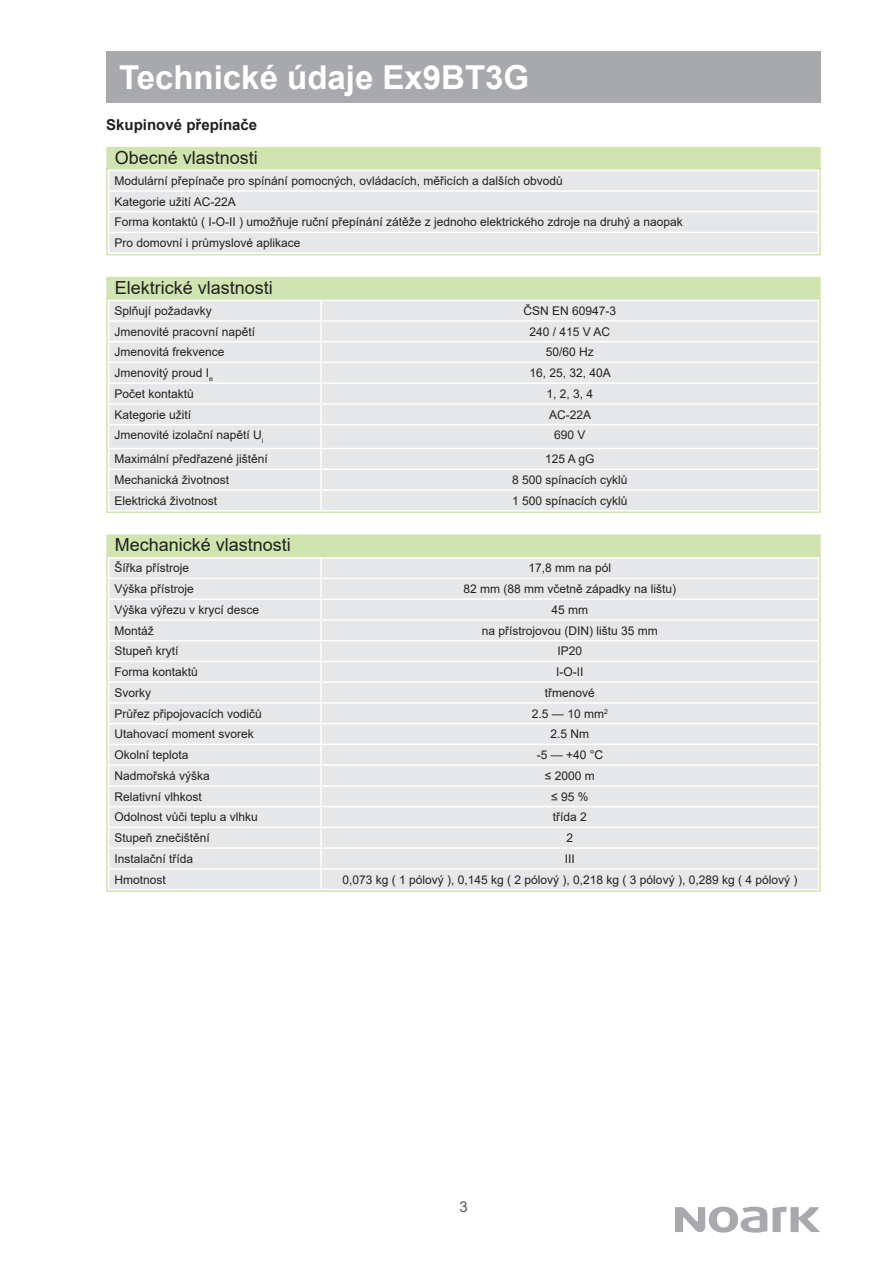
<style>
.page{position:relative;width:893px;height:1263px;background:#fff}
.page>*{position:absolute;margin:0;border:0;box-sizing:border-box;transform-origin:0 0}
.t1{font:700 33px "Arial";color:#fff}
.t2{font:18px "Arial";color:#231f20}
.t3{font:700 15px "Arial";color:#231f20}
.t4{font:15px "Arial";color:#57585a}
.t5{font:12px/20.7px "Arial";color:#231f20}
</style>
<div class="page">
<svg style="left:675px;top:1206px;width:145px;height:26px"></svg>
<div style="left:106px;top:51px;width:715px;height:51px;background:#a8a9ad"></div>
<div style="left:106px;top:147px;width:715px;height:22px;background:#cfe4ae"></div>
<div style="left:109px;top:301px;width:709px;height:209px;background:#e6e7e9"></div>
<div style="left:322px;top:342px;width:496px;height:168px;background:#e6e7e9"></div>
<hr style="left:108px;top:320px;width:213px;height:2px;background:#fff">
<hr style="left:321px;top:320px;width:498px;height:2px;background:#fff">
<svg style="left:320px;top:301px;width:2px;height:40px"></svg>
<hr style="left:108px;top:341px;width:213px;height:1px;background:#fff">
<hr style="left:321px;top:341px;width:498px;height:1px;background:#fff">
<hr style="left:320px;top:342px;width:2px;height:20px;background:#fff">
<svg style="left:320px;top:363px;width:2px;height:61px"></svg>
<hr style="left:320px;top:425px;width:2px;height:23px;background:#fff">
<svg style="left:320px;top:449px;width:2px;height:61px"></svg>
<hr style="left:108px;top:362px;width:213px;height:1px;background:#fff">
<hr style="left:321px;top:362px;width:498px;height:1px;background:#fff">
<hr style="left:108px;top:382px;width:213px;height:2px;background:#fff">
<hr style="left:321px;top:382px;width:498px;height:2px;background:#fff">
<hr style="left:108px;top:403px;width:213px;height:2px;background:#fff">
<hr style="left:321px;top:403px;width:498px;height:2px;background:#fff">
<hr style="left:108px;top:424px;width:213px;height:1px;background:#fff">
<hr style="left:321px;top:424px;width:498px;height:1px;background:#fff">
<hr style="left:108px;top:448px;width:213px;height:1px;background:#fff">
<hr style="left:321px;top:448px;width:498px;height:1px;background:#fff">
<hr style="left:108px;top:468px;width:213px;height:2px;background:#fff">
<hr style="left:321px;top:468px;width:498px;height:2px;background:#fff">
<hr style="left:108px;top:489px;width:213px;height:2px;background:#fff">
<hr style="left:321px;top:489px;width:498px;height:2px;background:#fff">
<div style="left:106px;top:277px;width:715px;height:22px;background:#cfe4ae"></div>
<div style="left:109px;top:558px;width:709px;height:331px;background:#e6e7e9"></div>
<div style="left:322px;top:621px;width:496px;height:268px;background:#e6e7e9"></div>
<hr style="left:320px;top:558px;width:2px;height:20px;background:#fff">
<hr style="left:108px;top:578px;width:213px;height:1px;background:#fff">
<hr style="left:321px;top:578px;width:498px;height:1px;background:#fff">
<hr style="left:108px;top:598px;width:213px;height:2px;background:#fff">
<hr style="left:321px;top:598px;width:498px;height:2px;background:#fff">
<hr style="left:108px;top:619px;width:213px;height:2px;background:#fff">
<hr style="left:321px;top:619px;width:498px;height:2px;background:#fff">
<svg style="left:320px;top:579px;width:2px;height:61px"></svg>
<hr style="left:108px;top:640px;width:213px;height:1px;background:#fff">
<hr style="left:321px;top:640px;width:498px;height:1px;background:#fff">
<hr style="left:320px;top:641px;width:2px;height:20px;background:#fff">
<svg style="left:320px;top:662px;width:2px;height:61px"></svg>
<hr style="left:320px;top:724px;width:2px;height:20px;background:#fff">
<svg style="left:320px;top:745px;width:2px;height:61px"></svg>
<hr style="left:320px;top:807px;width:2px;height:20px;background:#fff">
<svg style="left:320px;top:828px;width:2px;height:40px"></svg>
<hr style="left:320px;top:869px;width:2px;height:20px;background:#fff">
<hr style="left:108px;top:661px;width:213px;height:1px;background:#fff">
<hr style="left:321px;top:661px;width:498px;height:1px;background:#fff">
<hr style="left:108px;top:681px;width:213px;height:2px;background:#fff">
<hr style="left:321px;top:681px;width:498px;height:2px;background:#fff">
<hr style="left:108px;top:702px;width:213px;height:2px;background:#fff">
<hr style="left:321px;top:702px;width:498px;height:2px;background:#fff">
<hr style="left:108px;top:723px;width:213px;height:1px;background:#fff">
<hr style="left:321px;top:723px;width:498px;height:1px;background:#fff">
<hr style="left:108px;top:744px;width:213px;height:1px;background:#fff">
<hr style="left:321px;top:744px;width:498px;height:1px;background:#fff">
<hr style="left:108px;top:764px;width:213px;height:2px;background:#fff">
<hr style="left:321px;top:764px;width:498px;height:2px;background:#fff">
<hr style="left:108px;top:785px;width:213px;height:2px;background:#fff">
<hr style="left:321px;top:785px;width:498px;height:2px;background:#fff">
<hr style="left:108px;top:806px;width:213px;height:1px;background:#fff">
<hr style="left:321px;top:806px;width:498px;height:1px;background:#fff">
<hr style="left:108px;top:827px;width:213px;height:1px;background:#fff">
<hr style="left:321px;top:827px;width:498px;height:1px;background:#fff">
<hr style="left:108px;top:847px;width:213px;height:2px;background:#fff">
<hr style="left:321px;top:847px;width:498px;height:2px;background:#fff">
<hr style="left:108px;top:868px;width:213px;height:1px;background:#fff">
<hr style="left:321px;top:868px;width:498px;height:1px;background:#fff">
<div style="left:106px;top:534px;width:715px;height:23px;background:#cfe4ae"></div>
<div style="left:109px;top:171px;width:709px;height:81px;background:#e6e7e9"></div>
<hr style="left:108px;top:190px;width:711px;height:2px;background:#fff">
<hr style="left:108px;top:211px;width:711px;height:1px;background:#fff">
<hr style="left:108px;top:232px;width:711px;height:1px;background:#fff">
<div style="left:106px;top:168px;width:715px;height:87px;border:1px solid #cfe4ae"></div>
<h1 class="t1" style="left:119px;top:54px;width:412px">Technické údaje Ex9BT3G</h1>
<p class="t3" style="left:106px;top:114px;width:152px">Skupinové přepínače</p>
<h2 class="t2" style="left:115px;top:145px;width:145px">Obecné vlastnosti</h2>
<p class="t5" style="left:115px;top:170px;width:570px">Modulární přepínače pro spínání pomocných, ovládacích, měřicích a dalších obvodů<br>Kategorie užití AC-22A<br>Forma kontaktů ( I-O-II ) umožňuje ruční přepínání zátěže z jednoho elektrického zdroje na druhý a naopak Pro domovní i průmyslové aplikace</p>
<h2 class="t2" style="left:115px;top:275px;width:160px">Elektrické vlastnosti</h2>
<p class="t5" style="left:115px;top:300px;width:99px">Splňují požadavky</p>
<p class="t5" style="left:524px;top:300px;width:94px">ČSN EN 60947-3</p>
<p class="t5" style="left:115px;top:321px;width:142px">Jmenovité pracovní napětí</p>
<p class="t5" style="left:530px;top:321px;width:82px">240 / 415 V AC</p>
<p class="t5" style="left:115px;top:342px;width:112px">Jmenovitá frekvence</p>
<p class="t5" style="left:546px;top:342px;width:50px">50/60 Hz</p>
<p class="t5" style="left:115px;top:362px;width:100px">Jmenovitý proud I<sub>e</sub></p>
<p class="t5" style="left:530px;top:362px;width:83px">16, 25, 32, 40A</p>
<p class="t5" style="left:115px;top:383px;width:81px">Počet kontaktů</p>
<p class="t5" style="left:547px;top:383px;width:48px">1, 2, 3, 4</p>
<p class="t5" style="left:115px;top:404px;width:78px">Kategorie užití</p>
<p class="t5" style="left:549px;top:404px;width:44px">AC-22A</p>
<p class="t5" style="left:115px;top:425px;width:150px">Jmenovité izolační napětí U<sub>i</sub></p>
<p class="t5" style="left:554px;top:425px;width:33px">690 V</p>
<p class="t5" style="left:115px;top:449px;width:155px">Maximální předřazené jištění</p>
<p class="t5" style="left:545px;top:449px;width:51px">125 A gG</p>
<p class="t5" style="left:115px;top:469px;width:116px">Mechanická životnost</p>
<p class="t5" style="left:512px;top:469px;width:117px">8 500 spínacích cyklů</p>
<p class="t5" style="left:115px;top:490px;width:104px">Elektrická životnost</p>
<p class="t5" style="left:512px;top:490px;width:117px">1 500 spínacích cyklů</p>
<h2 class="t2" style="left:115px;top:533px;width:178px">Mechanické vlastnosti</h2>
<p class="t5" style="left:115px;top:558px;width:76px">Šířka přístroje</p>
<p class="t5" style="left:529px;top:558px;width:84px">17,8 mm na pól</p>
<p class="t5" style="left:115px;top:579px;width:81px">Výška přístroje</p>
<p class="t5" style="left:464px;top:579px;width:214px">82 mm (88 mm včetně západky na lištu)</p>
<p class="t5" style="left:115px;top:599px;width:146px">Výška výřezu v krycí desce</p>
<p class="t5" style="left:552px;top:599px;width:38px">45 mm</p>
<p class="t5" style="left:115px;top:620px;width:41px">Montáž</p>
<p class="t5" style="left:482px;top:620px;width:178px">na přístrojovou (DIN) lištu 35 mm</p>
<p class="t5" style="left:115px;top:641px;width:66px">Stupeň krytí</p>
<p class="t5" style="left:558px;top:641px;width:26px">IP20</p>
<p class="t5" style="left:115px;top:661px;width:85px">Forma kontaktů</p>
<p class="t5" style="left:556px;top:661px;width:29px">I-O-II</p>
<p class="t5" style="left:115px;top:682px;width:38px">Svorky</p>
<p class="t5" style="left:545px;top:682px;width:52px">třmenové</p>
<p class="t5" style="left:115px;top:703px;width:149px">Průřez připojovacích vodičů</p>
<p class="t5" style="left:532px;top:703px;width:77px">2.5 — 10 mm<sup>2</sup></p>
<p class="t5" style="left:115px;top:724px;width:141px">Utahovací moment svorek</p>
<p class="t5" style="left:551px;top:724px;width:40px">2.5 Nm</p>
<p class="t5" style="left:115px;top:744px;width:76px">Okolní teplota</p>
<p class="t5" style="left:537px;top:744px;width:68px">-5 — +40 °C</p>
<p class="t5" style="left:115px;top:765px;width:97px">Nadmořská výška</p>
<p class="t5" style="left:545px;top:765px;width:51px">≤ 2000 m</p>
<p class="t5" style="left:115px;top:786px;width:89px">Relativní vlhkost</p>
<p class="t5" style="left:551px;top:786px;width:39px">≤ 95 %</p>
<p class="t5" style="left:115px;top:807px;width:145px">Odolnost vůči teplu a vlhku</p>
<p class="t5" style="left:553px;top:807px;width:36px">třída 2</p>
<p class="t5" style="left:115px;top:827px;width:97px">Stupeň znečištění</p>
<p class="t5" style="left:567px;top:827px;width:8px">2</p>
<p class="t5" style="left:115px;top:848px;width:80px">Instalační třída</p>
<p class="t5" style="left:565px;top:848px;width:12px">III</p>
<p class="t5" style="left:115px;top:869px;width:53px">Hmotnost</p>
<p class="t5" style="left:342px;top:869px;width:456px">0,073 kg ( 1 pólový ), 0,145 kg ( 2 pólový ), 0,218 kg ( 3 pólový ), 0,289 kg ( 4 pólový )</p>
<p class="t4" style="left:459px;top:1197px;width:10px">3</p>
</div>
